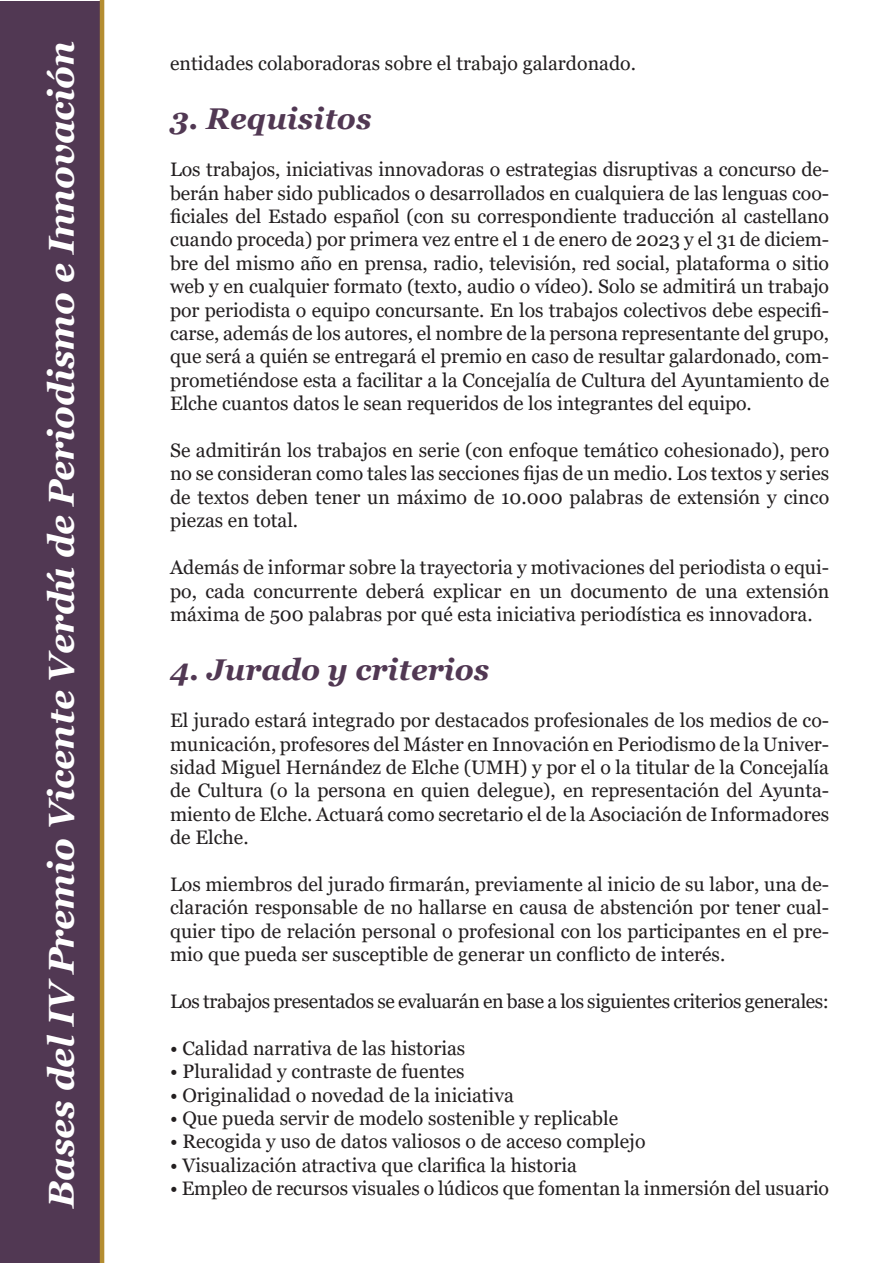
<style>
.page{position:relative;width:893px;height:1263px;background:#fff}
.page>*{position:absolute;margin:0;border:0;box-sizing:border-box;transform-origin:0 0}
.t1{font:italic 700 36px "Georgia";letter-spacing:-.005em;color:#fff}
.t2{font:italic 700 30px "Georgia";color:#513853}
.t3{font:19.5px/23.4px "Georgia";color:#231f20;text-align:justify}
.t4{font:19.5px "Georgia";letter-spacing:-.02em;color:#231f20}
</style>
<div class="page">
<div style="left:0;top:1px;width:103px;height:1261px;background:#513853"></div>
<hr style="left:100px;top:0;width:4px;height:1263px;background:#b48d31">
<p class="t1" style="left:38px;top:1208px;width:1168px;rotate:-90deg">Bases del IVPremio Vicente Verdú de Periodismo e Innovación</p>
<p class="t3" style="left:170px;top:52px;width:467px">entidades colaboradoras sobre el trabajo galardonado.</p>
<p class="t2" style="left:170px;top:100px;width:203px">3. Requisitos</p>
<p class="t3" style="left:170px;top:158px;width:661px">Los trabajos, iniciativas innovadoras o estrategias disruptivas a concurso de&shy;berán haber sido publicados o desarrollados en cualquiera de las lenguas coo&shy;ficiales del Estado español (con su correspondiente traducción al castellano cuando proceda) por primera vez entre el 1 de enero de 2023 y el 31 de diciem&shy;bre del mismo año en prensa, radio, televisión, red social, plataforma o sitio web y en cualquier formato (texto, audio o vídeo). Solo se admitirá un trabajo por periodista o equipo concursante. En los trabajos colectivos debe especifi&shy;carse, además de los autores, el nombre de la persona representante del grupo, que será a quién se entregará el premio en caso de resultar galardonado, com&shy;prometiéndose esta a facilitar a la Concejalía de Cultura del Ayuntamiento de Elche cuantos datos le sean requeridos de los integrantes del equipo.</p>
<p class="t3" style="left:170px;top:439px;width:661px">Se admitirán los trabajos en serie (con enfoque temático cohesionado), pero no se consideran como tales las secciones fijas de un medio. Los textos y series de textos deben tener un máximo de 10.000 palabras de extensión y cinco piezas en total.</p>
<p class="t3" style="left:170px;top:556px;width:661px">Además de informar sobre la trayectoria y motivaciones del periodista o equi&shy;po, cada concurrente deberá explicar en un documento de una extensión máxima de 500 palabras por qué esta iniciativa periodística es innovadora.</p>
<p class="t2" style="left:170px;top:650px;width:321px">4. Jurado y criterios</p>
<p class="t3" style="left:170px;top:709px;width:661px">El jurado estará integrado por destacados profesionales de los medios de co&shy;municación, profesores del Máster en Innovación en Periodismo de la Univer&shy;sidad Miguel Hernández de Elche (UMH) y por el o la titular de la Concejalía de Cultura (o la persona en quien delegue), en representación del Ayunta&shy;miento de Elche. Actuará como secretario el de la Asociación de Informadores de Elche.</p>
<p class="t3" style="left:170px;top:873px;width:661px">Los miembros del jurado firmarán, previamente al inicio de su labor, una de&shy;claración responsable de no hallarse en causa de abstención por tener cual&shy;quier tipo de relación personal o profesional con los participantes en el pre&shy;mio que pueda ser susceptible de generar un conflicto de interés.</p>
<p class="t4" style="left:170px;top:989px;width:660px">Los trabajos presentados se evaluarán en base a los siguientes criterios generales:</p>
<p class="t3" style="left:170px;top:1037px;width:297px">• Calidad narrativa de las historias</p>
<p class="t3" style="left:170px;top:1060px;width:296px">• Pluralidad y contraste de fuentes</p>
<p class="t3" style="left:170px;top:1083px;width:345px">• Originalidad o novedad de la iniciativa</p>
<p class="t3" style="left:170px;top:1107px;width:450px">• Que pueda servir de modelo sostenible y replicable</p>
<p class="t3" style="left:170px;top:1130px;width:477px">• Recogida y uso de datos valiosos o de acceso complejo</p>
<p class="t3" style="left:170px;top:1154px;width:408px">• Visualización atractiva que clarifica la historia</p>
<p class="t3" style="left:170px;top:1177px;width:660px">• Empleo de recursos visuales o lúdicos que fomentan la inmersión del usuario</p>
</div>
